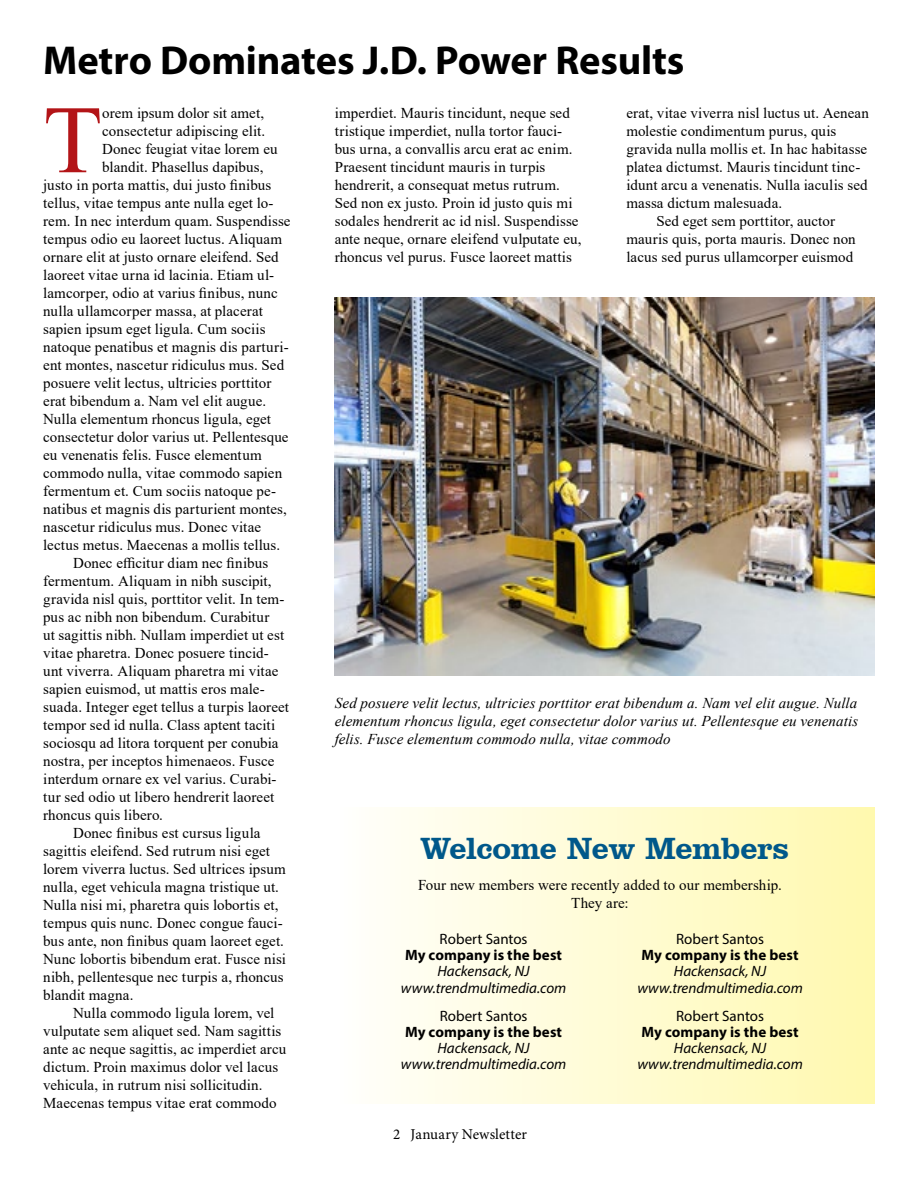
<style>
.page{position:relative;width:918px;height:1188px;background:#fff}
.page>*{position:absolute;margin:0;border:0;box-sizing:border-box;transform-origin:0 0}
.t1{font:96.6px "Times New Roman";color:#b31417}
.t2{font:700 40.5px "Myriad Pro";letter-spacing:-.005em;color:#000}
.t3{font:800 31.5px "Clarendon BT";letter-spacing:-.015em;color:#00588a}
.t4{font:15px/18px "Times New Roman";letter-spacing:.005em;color:#000}
.t5{font:italic 15px/18px "Times New Roman";letter-spacing:.005em;color:#000;text-align:justify}
.t6{font:italic 15px/16.2px "Myriad Pro";color:#000;text-align:center}
.t7{font:700 15px "Myriad Pro";letter-spacing:.005em;color:#000}
.t8{font:15px "Myriad Pro";color:#000}
.t9{font:15px "Minion Pro";letter-spacing:.01em;color:#000}
</style>
<div class="page">
<div style="left:335px;top:808px;width:540px;height:296px;background:linear-gradient(to right,#fffffd,#fff9af)"></div>
<img style="left:335px;top:298px;width:540px;height:378px">
<h2 class="t2" style="left:43px;top:34px;width:643px">Metro Dominates J.D. Power Results</h2>
<h1 class="t1" style="left:43px;top:72px;width:60px">T</h1>
<p class="t4" style="left:102px;top:104px;width:163px">orem ipsum dolor sit amet,</p>
<p class="t4" style="left:335px;top:104px;width:248px">imperdiet. Mauris tincidunt, neque sed tristique imperdiet, nulla tortor fauci&shy;bus urna, a convallis arcu erat ac enim.<br>Praesent tincidunt mauris in turpis hendrerit, a consequat metus rutrum.<br>Sed non ex justo. Proin id justo quis mi sodales hendrerit ac id nisl. Suspendisse ante neque, ornare eleifend vulputate eu, rhoncus vel purus. Fusce laoreet mattis</p>
<p class="t4" style="left:626px;top:104px;width:244px">erat, vitae viverra nisl luctus ut. Aenean</p>
<p class="t4" style="left:102px;top:122px;width:164px">consectetur adipiscing elit.</p>
<p class="t4" style="left:102px;top:140px;width:177px">Donec feugiat vitae lorem eu</p>
<p class="t4" style="left:102px;top:158px;width:163px">blandit. Phasellus dapibus,</p>
<p class="t4" style="left:43px;top:176px;width:230px">justo in porta mattis, dui justo finibus</p>
<p class="t4" style="left:43px;top:194px;width:232px">tellus, vitae tempus ante nulla eget lo-</p>
<p class="t4" style="left:43px;top:212px;width:249px">rem. In nec interdum quam. Suspendisse</p>
<p class="t4" style="left:43px;top:230px;width:240px">tempus odio eu laoreet luctus. Aliquam</p>
<p class="t4" style="left:43px;top:248px;width:237px">ornare elit at justo ornare eleifend. Sed</p>
<p class="t4" style="left:43px;top:266px;width:232px">laoreet vitae urna id lacinia. Etiam ul-</p>
<p class="t4" style="left:43px;top:284px;width:236px">lamcorper, odio at varius finibus, nunc</p>
<p class="t4" style="left:43px;top:302px;width:221px">nulla ullamcorper massa, at placerat</p>
<p class="t4" style="left:43px;top:320px;width:224px">sapien ipsum eget ligula. Cum sociis</p>
<p class="t4" style="left:43px;top:338px;width:247px">natoque penatibus et magnis dis parturi-</p>
<p class="t4" style="left:43px;top:356px;width:243px">ent montes, nascetur ridiculus mus. Sed</p>
<p class="t4" style="left:43px;top:374px;width:230px">posuere velit lectus, ultricies porttitor</p>
<p class="t4" style="left:43px;top:392px;width:224px">erat bibendum a. Nam vel elit augue.</p>
<p class="t4" style="left:43px;top:410px;width:229px">Nulla elementum rhoncus ligula, eget</p>
<p class="t4" style="left:43px;top:428px;width:247px">consectetur dolor varius ut. Pellentesque</p>
<p class="t4" style="left:43px;top:446px;width:220px">eu venenatis felis. Fusce elementum</p>
<p class="t4" style="left:43px;top:464px;width:241px">commodo nulla, vitae commodo sapien</p>
<p class="t4" style="left:43px;top:482px;width:234px">fermentum et. Cum sociis natoque pe-</p>
<p class="t4" style="left:43px;top:500px;width:245px">natibus et magnis dis parturient montes,</p>
<p class="t4" style="left:43px;top:518px;width:220px">nascetur ridiculus mus. Donec vitae</p>
<p class="t4" style="left:43px;top:536px;width:238px">lectus metus. Maecenas a mollis tellus.</p>
<p class="t4" style="left:73px;top:554px;width:197px">Donec efficitur diam nec finibus</p>
<p class="t4" style="left:43px;top:572px;width:230px">fermentum. Aliquam in nibh suscipit,</p>
<p class="t4" style="left:43px;top:590px;width:243px">gravida nisl quis, porttitor velit. In tem-</p>
<p class="t4" style="left:43px;top:608px;width:228px">pus ac nibh non bibendum. Curabitur</p>
<p class="t4" style="left:43px;top:626px;width:243px">ut sagittis nibh. Nullam imperdiet ut est</p>
<p class="t4" style="left:43px;top:644px;width:227px">vitae pharetra. Donec posuere tincid-</p>
<p class="t4" style="left:43px;top:662px;width:237px">unt viverra. Aliquam pharetra mi vitae</p>
<p class="t4" style="left:43px;top:680px;width:223px">sapien euismod, ut mattis eros male-</p>
<p class="t4" style="left:43px;top:698px;width:247px">suada. Integer eget tellus a turpis laoreet</p>
<p class="t4" style="left:43px;top:716px;width:234px">tempor sed id nulla. Class aptent taciti</p>
<p class="t4" style="left:43px;top:734px;width:237px">sociosqu ad litora torquent per conubia</p>
<p class="t4" style="left:43px;top:752px;width:233px">nostra, per inceptos himenaeos. Fusce</p>
<p class="t4" style="left:43px;top:770px;width:235px">interdum ornare ex vel varius. Curabi-</p>
<p class="t4" style="left:43px;top:788px;width:233px">tur sed odio ut libero hendrerit laoreet</p>
<p class="t4" style="left:43px;top:806px;width:121px">rhoncus quis libero.</p>
<p class="t4" style="left:73px;top:824px;width:189px">Donec finibus est cursus ligula</p>
<p class="t4" style="left:43px;top:842px;width:228px">sagittis eleifend. Sed rutrum nisi eget</p>
<p class="t4" style="left:43px;top:860px;width:244px">lorem viverra luctus. Sed ultrices ipsum</p>
<p class="t4" style="left:43px;top:878px;width:237px">nulla, eget vehicula magna tristique ut.</p>
<p class="t4" style="left:43px;top:896px;width:237px">Nulla nisi mi, pharetra quis lobortis et,</p>
<p class="t4" style="left:43px;top:914px;width:241px">tempus quis nunc. Donec congue fauci-</p>
<p class="t4" style="left:43px;top:932px;width:242px">bus ante, non finibus quam laoreet eget.</p>
<p class="t4" style="left:43px;top:950px;width:244px">Nunc lobortis bibendum erat. Fusce nisi</p>
<p class="t4" style="left:43px;top:968px;width:242px">nibh, pellentesque nec turpis a, rhoncus</p>
<p class="t4" style="left:43px;top:986px;width:92px">blandit magna.</p>
<p class="t4" style="left:73px;top:1004px;width:203px">Nulla commodo ligula lorem, vel</p>
<p class="t4" style="left:43px;top:1022px;width:240px">vulputate sem aliquet sed. Nam sagittis</p>
<p class="t4" style="left:43px;top:1040px;width:245px">ante ac neque sagittis, ac imperdiet arcu</p>
<p class="t4" style="left:43px;top:1058px;width:237px">dictum. Proin maximus dolor vel lacus</p>
<p class="t4" style="left:43px;top:1076px;width:221px">vehicula, in rutrum nisi sollicitudin.</p>
<p class="t4" style="left:43px;top:1094px;width:235px">Maecenas tempus vitae erat commodo</p>
<p class="t4" style="left:626px;top:122px;width:212px">molestie condimentum purus, quis</p>
<p class="t4" style="left:626px;top:140px;width:242px">gravida nulla mollis et. In hac habitasse</p>
<p class="t4" style="left:626px;top:158px;width:235px">platea dictumst. Mauris tincidunt tinc-</p>
<p class="t4" style="left:626px;top:176px;width:243px">idunt arcu a venenatis. Nulla iaculis sed</p>
<p class="t4" style="left:626px;top:194px;width:157px">massa dictum malesuada.</p>
<p class="t4" style="left:656px;top:212px;width:180px">Sed eget sem porttitor, auctor</p>
<p class="t4" style="left:626px;top:230px;width:231px">mauris quis, porta mauris. Donec non</p>
<p class="t4" style="left:626px;top:248px;width:228px">lacus sed purus ullamcorper euismod</p>
<p class="t5" style="left:335px;top:694px;width:525px">Sed posuere velit lectus, ultricies porttitor erat bibendum a. Nam vel elit augue. Nulla elementum rhoncus ligula, eget consectetur dolor varius ut. Pellentesque eu venenatis felis. Fusce elementum commodo nulla, vitae commodo</p>
<h3 class="t3" style="left:420px;top:828px;width:371px">Welcome New Members</h3>
<p class="t4" style="left:418px;top:875px;width:365px;text-align:center">Four new members were recently added to our membership.<br>They are:</p>
<p class="t8" style="left:676px;top:930px;width:89px">Robert Santos</p>
<p class="t7" style="left:642px;top:945px;width:159px">My company is the best</p>
<p class="t6" style="left:637px;top:963px;width:167px">Hackensack, NJ www.trendmultimedia.com</p>
<p class="t8" style="left:676px;top:1006px;width:89px">Robert Santos</p>
<p class="t7" style="left:642px;top:1022px;width:159px">My company is the best</p>
<p class="t6" style="left:637px;top:1040px;width:167px">Hackensack, NJ www.trendmultimedia.com</p>
<p class="t8" style="left:440px;top:930px;width:89px">Robert Santos</p>
<p class="t7" style="left:405px;top:945px;width:159px">My company is the best</p>
<p class="t6" style="left:401px;top:963px;width:167px">Hackensack, NJ www.trendmultimedia.com</p>
<p class="t8" style="left:440px;top:1006px;width:89px">Robert Santos</p>
<p class="t7" style="left:405px;top:1022px;width:159px">My company is the best</p>
<p class="t6" style="left:401px;top:1040px;width:167px">Hackensack, NJ www.trendmultimedia.com</p>
<p class="t9" style="left:393px;top:1124px;width:135px">2 January Newsletter</p>
</div>
